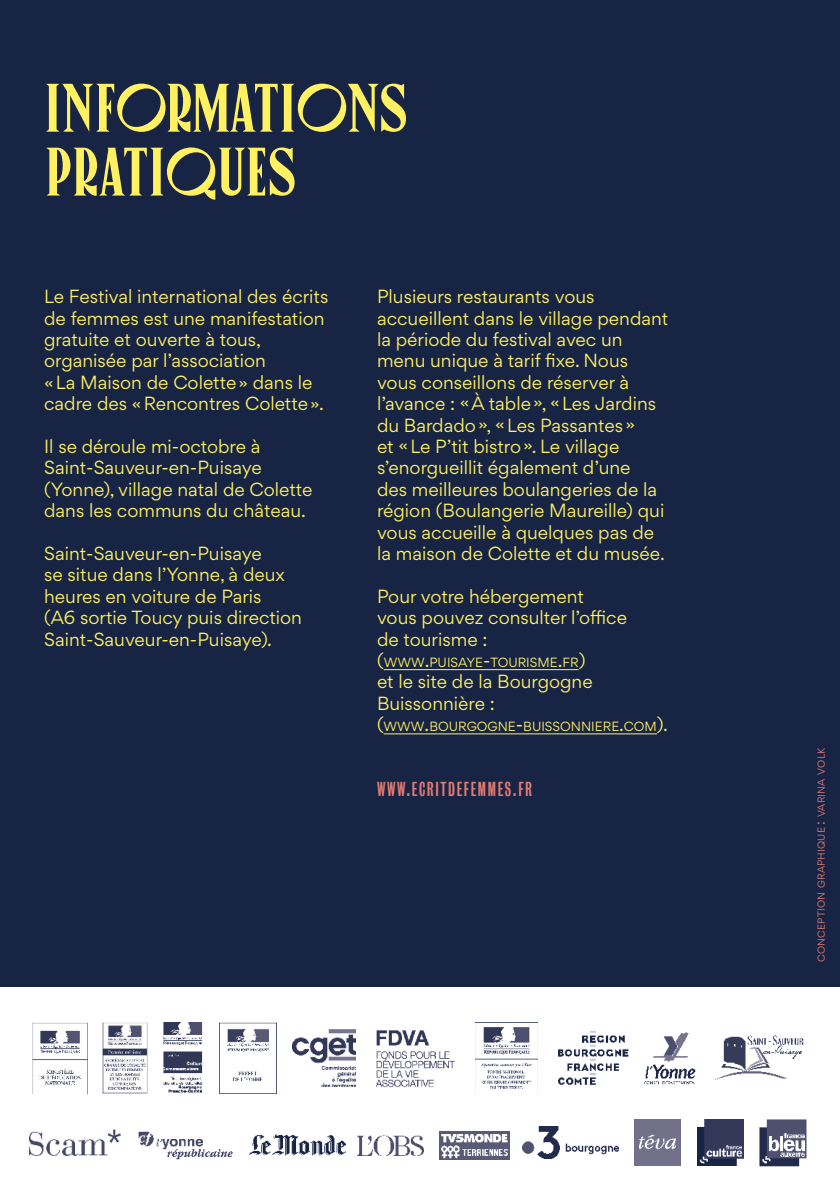
<style>
.page{position:relative;width:840px;height:1191px;background:#fff}
.page>*{position:absolute;margin:0;border:0;box-sizing:border-box;transform-origin:0 0}
.t1{font:68.4px/63.8px "Canopee";color:#fff162}
.t2{font:18.4px "Bureau Grot One Three";letter-spacing:.085em;color:#e17c74}
.t3{font:17px/21.4px "Gordita";color:#fff162}
.t4{font:11.8px "Gordita";color:#fff162}
.t5{font:9.2px "Gordita";letter-spacing:.02em;color:#e17c74}
.s1{font-size:17px}
.s2{font-size:13px}
</style>
<div class="page">
<div style="left:0;top:0;width:839px;height:986px;background:#182444"></div>
<hr style="left:383px;top:669px;width:195px;height:1px;background:#fff162">
<hr style="left:383px;top:733px;width:273px;height:1px;background:#fff162">
<img style="left:558px;top:1031px;width:71px;height:54px">
<img style="left:644px;top:1032px;width:52px;height:53px">
<img style="left:29px;top:1129px;width:92px;height:26px">
<img style="left:715px;top:1035px;width:89px;height:45px">
<img style="left:475px;top:1022px;width:62px;height:71px">
<img style="left:163px;top:1022px;width:40px;height:71px">
<img style="left:220px;top:1022px;width:56px;height:60px">
<img style="left:102px;top:1022px;width:46px;height:72px">
<img style="left:759px;top:1119px;width:47px;height:48px">
<img style="left:249px;top:1134px;width:97px;height:22px">
<img style="left:138px;top:1131px;width:95px;height:29px">
<img style="left:357px;top:1135px;width:66px;height:20px">
<img style="left:439px;top:1131px;width:70px;height:28px">
<img style="left:634px;top:1119px;width:46px;height:46px">
<img style="left:697px;top:1119px;width:46px;height:46px">
<img style="left:376px;top:1030px;width:79px;height:57px">
<img style="left:292px;top:1029px;width:63px;height:57px">
<img style="left:522px;top:1126px;width:95px;height:32px">
<img style="left:32px;top:1022px;width:56px;height:73px">
<h1 class="t1" style="left:44px;top:77px;width:364px">INFORMATIONS<br>PRATIQUES</h1>
<p class="t3" style="left:44px;top:286px;width:285px">Le Festival international des écrits de femmes est une manifestation gratuite et ouverte à tous, organisée par l’association<br>«La Maison de Colette» dans le cadre des «Rencontres Colette».</p>
<p class="t3" style="left:44px;top:435px;width:270px">Il se déroule mi-octobre à<br>Saint-Sauveur-en-Puisaye (Yonne), village natal de Colette dans les communs du château.</p>
<p class="t3" style="left:44px;top:542px;width:259px">Saint-Sauveur-en-Puisaye<br>se situe dans l’Yonne, à deux heures en voiture de Paris<br>(A6 sortie Toucy puis direction<br>Saint-Sauveur-en-Puisaye).</p>
<p class="t3" style="left:377px;top:286px;width:293px">Plusieurs restaurants vous accueillent dans le village pendant la période du festival avec un menu unique à tarif fixe. Nous vous conseillons de réserver à l’avance : «À table», «Les Jardins du Bardado», «Les Passantes»<br>et «Le P’tit bistro». Le village s’enorgueillit également d’une<br>des meilleures boulangeries de la région (Boulangerie Maureille) qui vous accueille à quelques pas de la maison de Colette et du musée.</p>
<p class="t3" style="left:377px;top:585px;width:251px">Pour votre hébergement vous pouvez consulter l’office de tourisme :</p>
<p class="t4" style="left:377px;top:654px;width:210px"><span class="s1">(</span>WWW<span class="s1">.</span>PUISAYE<span class="s1">-</span>TOURISME<span class="s1">.</span>FR<span class="s1">)</span></p>
<p class="t3" style="left:377px;top:671px;width:217px">et le site de la Bourgogne<br>Buissonnière :</p>
<p class="t4" style="left:377px;top:718px;width:292px"><span class="s1">(</span>WWW<span class="s1">.</span>BOURGOGNE<span class="s1">-</span>BUISSONNIERE<span class="s1">.</span>COM<span class="s1">).</span></p>
<p class="t2" style="left:377px;top:779px;width:156px">WWW.ECRITDEFEMMES.FR</p>
<p class="t5" style="left:813px;top:961px;width:216px;rotate:-90deg">CONCEPTION GRAPHIQUE <span class="s2">:</span> VARINA VOLK</p>
</div>
